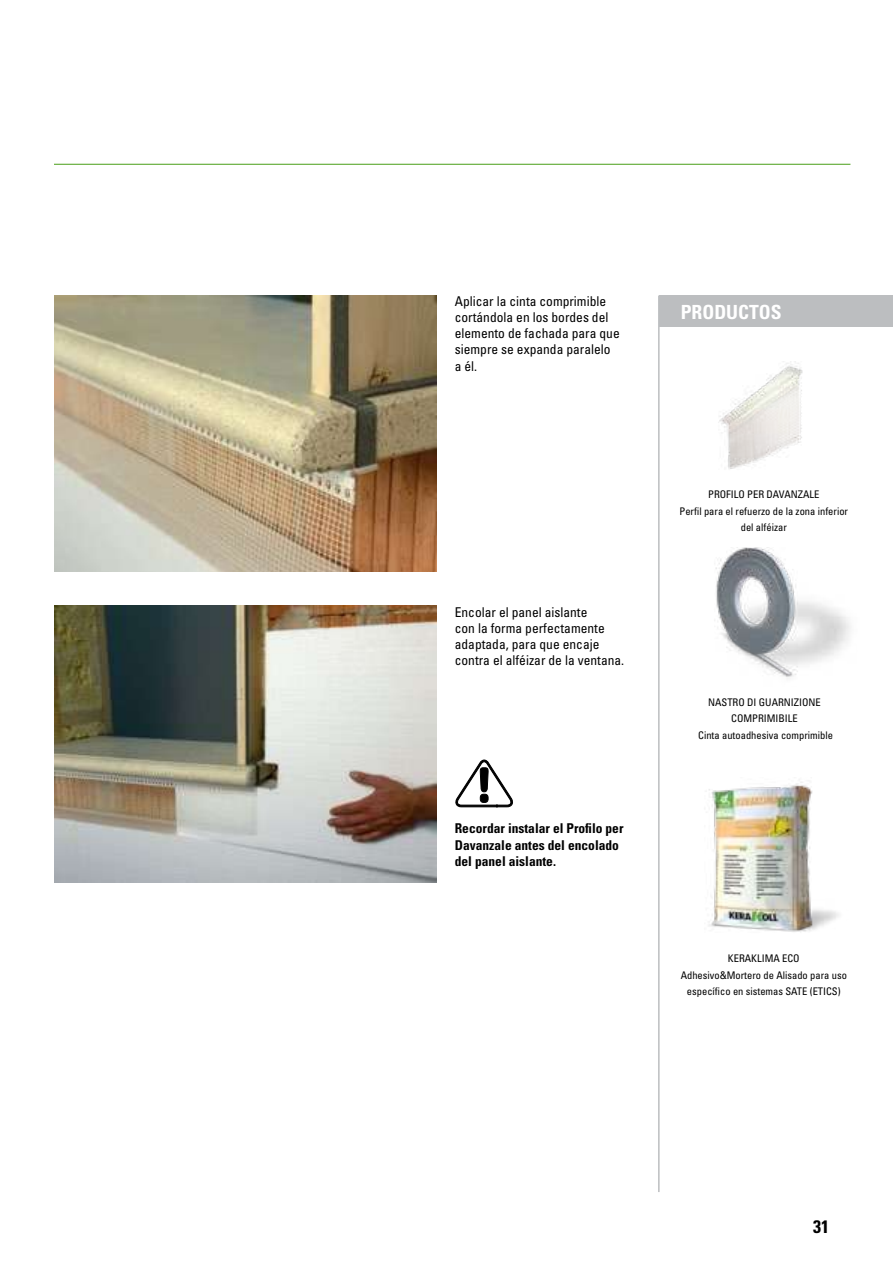
<style>
.page{position:relative;width:893px;height:1263px;background:#fff}
.page>*{position:absolute;margin:0;border:0;box-sizing:border-box;transform-origin:0 0}
.t1{font:700 condensed 19.5px "Univers LT Std";color:#fff}
.t2{font:700 condensed 18px "Univers LT Std";color:#000}
.t3{font:condensed 13.5px/16.2px "Univers LT Std";color:#000}
.t4{font:700 condensed 13.5px/16.2px "Univers LT Std";color:#000}
.t5{font:condensed 10.5px/16.5px "Univers LT Std";color:#000;text-align:center}
</style>
<div class="page">
<hr style="left:54px;top:164px;width:796px;height:1px;background:#67ae3e">
<img style="left:54px;top:606px;width:383px;height:276px">
<img style="left:54px;top:296px;width:383px;height:276px">
<img style="left:718px;top:361px;width:85px;height:108px">
<img style="left:708px;top:782px;width:131px;height:150px">
<svg style="left:455px;top:760px;width:58px;height:47px"></svg>
<div style="left:480px;top:794px;width:8px;height:8px;background:#000;border-radius:3px"></div>
<div style="left:480px;top:794px;width:8px;height:8px;border:1px solid #000;border-radius:3px"></div>
<div style="left:660px;top:296px;width:233px;height:31px;background:#bcbec0"></div>
<hr style="left:658px;top:296px;width:2px;height:896px;background:#bcbec0">
<img style="left:714px;top:547px;width:137px;height:130px">
<p class="t3" style="left:455px;top:293px;width:166px">Aplicar la cinta comprimible cortándola en los bordes del elemento de fachada para que siempre se expanda paralelo a él.</p>
<p class="t3" style="left:455px;top:604px;width:171px">Encolar el panel aislante<br>con la forma perfectamente adaptada, para que encaje contra el alféizar de la ventana.</p>
<p class="t4" style="left:455px;top:820px;width:170px">Recordar instalar el Profilo per<br>Davanzale antes del encolado del panel aislante.</p>
<h1 class="t1" style="left:681px;top:300px;width:102px">PRODUCTOS</h1>
<p class="t5" style="left:679px;top:486px;width:170px">PROFILO PER DAVANZALE<br>Perfil para el refuerzo de la zona inferior del alféizar</p>
<p class="t5" style="left:698px;top:694px;width:136px">NASTRO DI GUARNIZIONE<br>COMPRIMIBILE<br>Cinta autoadhesiva comprimible</p>
<p class="t5" style="left:681px;top:950px;width:168px">KERAKLIMA ECO<br>Adhesivo&amp;Mortero de Alisado para uso específico en sistemas SATE (ETICS)</p>
<h2 class="t2" style="left:813px;top:1216px;width:17px">31</h2>
</div>
